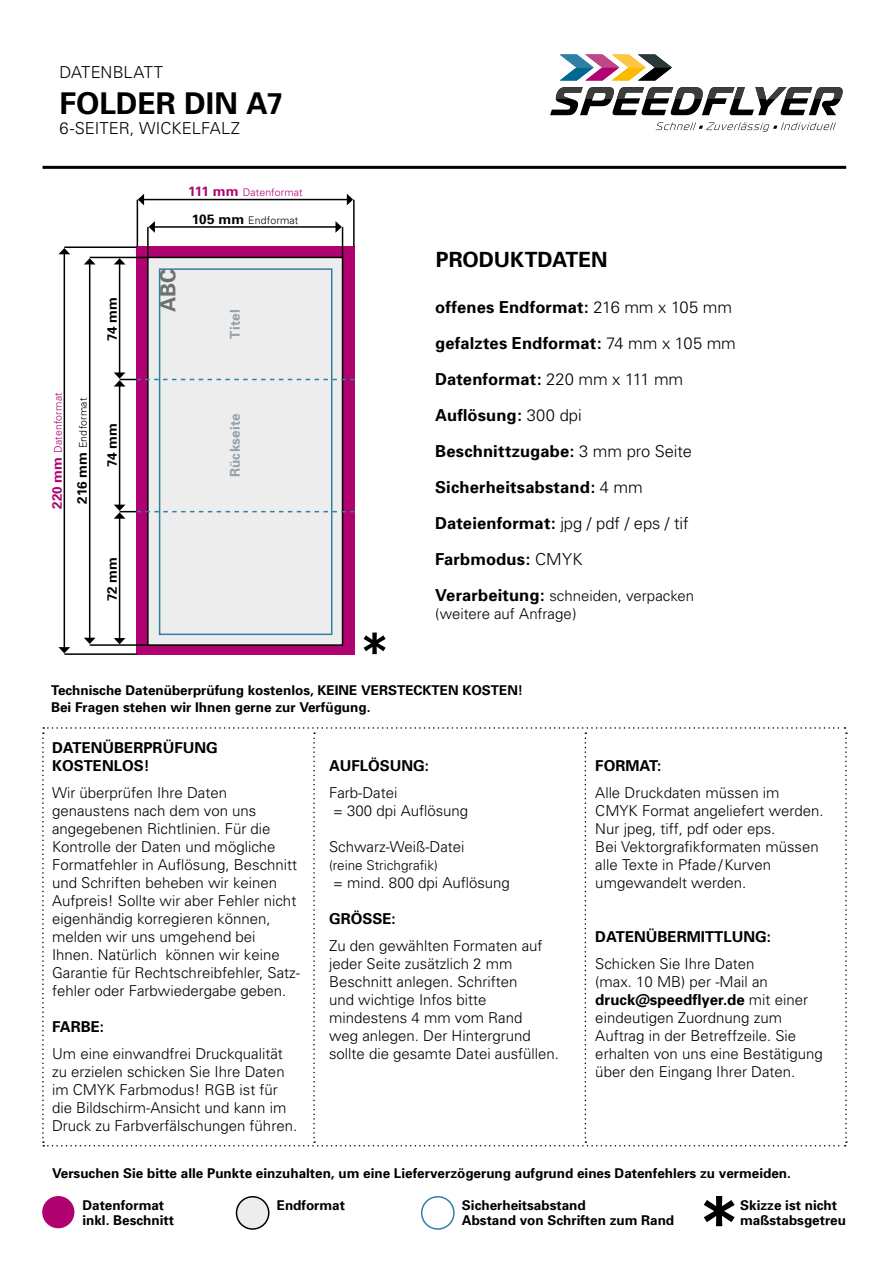
<style>
.page{position:relative;width:893px;height:1263px;background:#fff}
.page>*{position:absolute;margin:0;border:0;box-sizing:border-box;transform-origin:0 0}
.t1{font:700 30px "Univers";color:#000}
.t2{font:700 21px "Univers";letter-spacing:-.005em;color:#000}
.t3{font:700 21px "Univers";color:#706f6f}
.t4{font:700 16.5px/36px "Univers";letter-spacing:.01em;color:#000}
.t5{font:300 16.5px "Univers";letter-spacing:.005em;color:#000}
.t6{font:300 15px/18px "Univers";color:#000}
.t7{font:700 15px/18px "Univers";color:#000}
.t8{font:700 13.5px/15px "Univers";color:#000}
.t9{font:300 13.5px "Univers";color:#000}
.t10{font:700 13.5px "Univers";letter-spacing:.02em;color:#96a0a7}
.t11{font:300 10.5px "Univers";letter-spacing:.01em;color:#b00270}
.t12{font:300 10.5px "Univers";letter-spacing:.015em;color:#000}
.s1{font-weight:700;font-size:13.5px}
.s2{font-weight:300}
.s3{font-weight:700;font-size:16.5px}
.s4{font-weight:700}
</style>
<div class="page">
<hr style="left:43px;top:166px;width:803px;height:3px;background:#000">
<svg style="left:656px;top:122px;width:180px;height:10px"></svg>
<svg style="left:550px;top:87px;width:293px;height:28px"></svg>
<svg style="left:560px;top:54px;width:112px;height:27px"></svg>
<svg style="left:364px;top:632px;width:22px;height:22px"></svg>
<div style="left:137px;top:246px;width:218px;height:409px;background:#b00270"></div>
<hr style="left:143px;top:199px;width:205px;height:1px;background:#000">
<svg style="left:138px;top:194px;width:6px;height:11px"></svg>
<svg style="left:347px;top:194px;width:6px;height:11px"></svg>
<div style="left:148px;top:257px;width:195px;height:388px;background:#ededed"></div>
<div style="left:147px;top:257px;width:196px;height:389px;border:2px solid #000"></div>
<hr style="left:154px;top:226px;width:182px;height:2px;background:#000">
<svg style="left:149px;top:221px;width:6px;height:12px"></svg>
<svg style="left:335px;top:221px;width:7px;height:12px"></svg>
<hr style="left:89px;top:264px;width:1px;height:374px;background:#000">
<svg style="left:84px;top:638px;width:12px;height:6px"></svg>
<svg style="left:84px;top:258px;width:12px;height:6px"></svg>
<hr style="left:119px;top:518px;width:1px;height:121px;background:#000">
<svg style="left:114px;top:638px;width:11px;height:6px"></svg>
<hr style="left:119px;top:386px;width:1px;height:119px;background:#000">
<hr style="left:64px;top:246px;width:73px;height:2px;background:#000">
<hr style="left:64px;top:653px;width:73px;height:2px;background:#000">
<hr style="left:137px;top:200px;width:1px;height:46px;background:#000">
<hr style="left:353px;top:200px;width:2px;height:46px;background:#000">
<hr style="left:90px;top:644px;width:57px;height:2px;background:#000">
<hr style="left:147px;top:227px;width:2px;height:30px;background:#000">
<hr style="left:342px;top:227px;width:1px;height:30px;background:#000">
<hr style="left:90px;top:257px;width:57px;height:1px;background:#000">
<hr style="left:64px;top:254px;width:1px;height:394px;background:#000">
<svg style="left:58px;top:647px;width:12px;height:6px"></svg>
<svg style="left:59px;top:248px;width:11px;height:6px"></svg>
<div style="left:159px;top:268px;width:173px;height:367px;border:2px solid #3080a5"></div>
<svg style="left:114px;top:505px;width:241px;height:14px"></svg>
<hr style="left:119px;top:264px;width:1px;height:109px;background:#000">
<svg style="left:114px;top:372px;width:241px;height:14px"></svg>
<svg style="left:114px;top:258px;width:11px;height:6px"></svg>
<div style="left:42px;top:1196px;width:32px;height:32px;background:#b00270;border-radius:50%"></div>
<div style="left:236px;top:1197px;width:33px;height:32px;background:#ededed;border-radius:50%"></div>
<div style="left:236px;top:1196px;width:33px;height:34px;border:2px solid #000;border-radius:50%"></div>
<div style="left:421px;top:1196px;width:34px;height:34px;border:2px solid #3080a5;border-radius:50%"></div>
<svg style="left:704px;top:1196px;width:31px;height:30px"></svg>
<svg style="left:42px;top:727px;width:805px;height:419px"></svg>
<p class="t5" style="left:60px;top:62px;width:105px">DATENBLATT</p>
<h1 class="t1" style="left:60px;top:85px;width:226px">FOLDER DIN A7</h1>
<p class="t5" style="left:60px;top:118px;width:182px">6-SEITER, WICKELFALZ</p>
<p class="t8" style="left:105px;top:341px;width:45px;rotate:-90deg">74 mm</p>
<p class="t11" style="left:52px;top:509px;width:118px;rotate:-90deg"><span class="s1">220 mm</span> Datenformat</p>
<p class="t12" style="left:77px;top:504px;width:107px;rotate:-90deg"><span class="s1">216 mm</span> Endformat</p>
<p class="t8" style="left:105px;top:467px;width:45px;rotate:-90deg">74 mm</p>
<p class="t8" style="left:105px;top:601px;width:46px;rotate:-90deg">72 mm</p>
<p class="t11" style="left:188px;top:186px;width:116px"><span class="s1">111 mm</span> Datenformat</p>
<p class="t12" style="left:192px;top:214px;width:108px"><span class="s1">105 mm</span> Endformat</p>
<h2 class="t3" style="left:155px;top:312px;width:45px;rotate:-90deg">ABC</h2>
<p class="t10" style="left:227px;top:339px;width:31px;rotate:-90deg">Titel</p>
<p class="t10" style="left:227px;top:477px;width:66px;rotate:-90deg">Rückseite</p>
<h2 class="t2" style="left:436px;top:247px;width:173px">PRODUKTDATEN</h2>
<p class="t4" style="left:435px;top:289px;width:302px">offenes Endformat: <span class="s2">216 mm x 105 mm </span>gefalztes Endformat: <span class="s2">74 mm x 105 mm<br></span>Datenformat: <span class="s2">220 mm x 111 mm<br></span>Auflösung: <span class="s2">300 dpi<br></span>Beschnittzugabe: <span class="s2">3 mm pro Seite<br></span>Sicherheitsabstand: <span class="s2">4 mm<br></span>Dateienformat: <span class="s2">jpg / pdf / eps / tif<br></span>Farbmodus: <span class="s2">CMYK</span></p>
<p class="t6" style="left:435px;top:586px;width:260px"><span class="s3">Verarbeitung:</span> schneiden, verpacken (weitere auf Anfrage)</p>
<p class="t8" style="left:51px;top:682px;width:474px;line-height:16.5px">Technische Datenüberprüfung kostenlos, KEINE VERSTECKTEN KOSTEN!<br>Bei Fragen stehen wir Ihnen gerne zur Verfügung.</p>
<p class="t7" style="left:52px;top:738px;width:167px">DATENÜBERPRÜFUNG<br>KOSTENLOS!</p>
<p class="t6" style="left:52px;top:783px;width:249px">Wir überprüfen Ihre Daten genaustens nach dem von uns angegebenen Richtlinien. Für die Kontrolle der Daten und mögliche Formatfehler in Auflösung, Beschnitt und Schriften beheben wir keinen Aufpreis! Sollte wir aber Fehler nicht eigenhändig korregieren können, melden wir uns umgehend bei Ihnen. Natürlich können wir keine Garantie für Rechtschreibfehler, Satz&shy;fehler oder Farbwiedergabe geben.</p>
<p class="t7" style="left:52px;top:1017px;width:53px">FARBE:</p>
<p class="t6" style="left:52px;top:1044px;width:247px">Um eine einwandfrei Druckqualität zu erzielen schicken Sie Ihre Daten im CMYK Farbmodus! RGB ist für die Bildschirm-Ansicht und kann im Druck zu Farbverfälschungen führen.</p>
<p class="t7" style="left:329px;top:756px;width:102px">AUFLÖSUNG:</p>
<p class="t6" style="left:329px;top:783px;width:141px">Farb-Datei<br>= 300 dpi Auflösung</p>
<p class="t6" style="left:329px;top:837px;width:137px">Schwarz-Weiß-Datei</p>
<p class="t9" style="left:329px;top:857px;width:110px">(reine Strichgrafik)</p>
<p class="t6" style="left:333px;top:873px;width:178px">= mind. 800 dpi Auflösung</p>
<p class="t7" style="left:329px;top:909px;width:68px">GRÖSSE:</p>
<p class="t6" style="left:329px;top:936px;width:232px">Zu den gewählten Formaten auf jeder Seite zusätzlich 2 mm<br>Beschnitt anlegen. Schriften<br>und wichtige Infos bitte mindestens 4 mm vom Rand<br>weg anlegen. Der Hintergrund sollte die gesamte Datei ausfüllen.</p>
<p class="t7" style="left:595px;top:756px;width:67px">FORMAT:</p>
<p class="t6" style="left:595px;top:783px;width:230px">Alle Druckdaten müssen im<br>CMYK Format angeliefert werden.<br>Nur jpeg, tiff, pdf oder eps.<br>Bei Vektorgrafikformaten müssen alle Texte in Pfade/Kurven umgewandelt werden.</p>
<p class="t7" style="left:595px;top:927px;width:177px">DATENÜBERMITTLUNG:</p>
<p class="t6" style="left:595px;top:954px;width:229px">Schicken Sie Ihre Daten<br>(max. 10 MB) per -Mail an <span class="s4">druck@speedflyer.de</span> mit einer eindeutigen Zuordnung zum<br>Auftrag in der Betreffzeile. Sie erhalten von uns eine Bestätigung über den Eingang Ihrer Daten.</p>
<p class="t8" style="left:52px;top:1166px;width:740px">Versuchen Sie bitte alle Punkte einzuhalten, um eine Lieferverzögerung aufgrund eines Datenfehlers zu vermeiden.</p>
<p class="t8" style="left:82px;top:1197px;width:93px">Datenformat inkl. Beschnitt</p>
<p class="t8" style="left:277px;top:1197px;width:70px">Endformat</p>
<p class="t8" style="left:462px;top:1197px;width:214px">Sicherheitsabstand<br>Abstand von Schriften zum Rand</p>
<p class="t8" style="left:740px;top:1197px;width:107px">Skizze ist nicht maßstabsgetreu</p>
</div>
